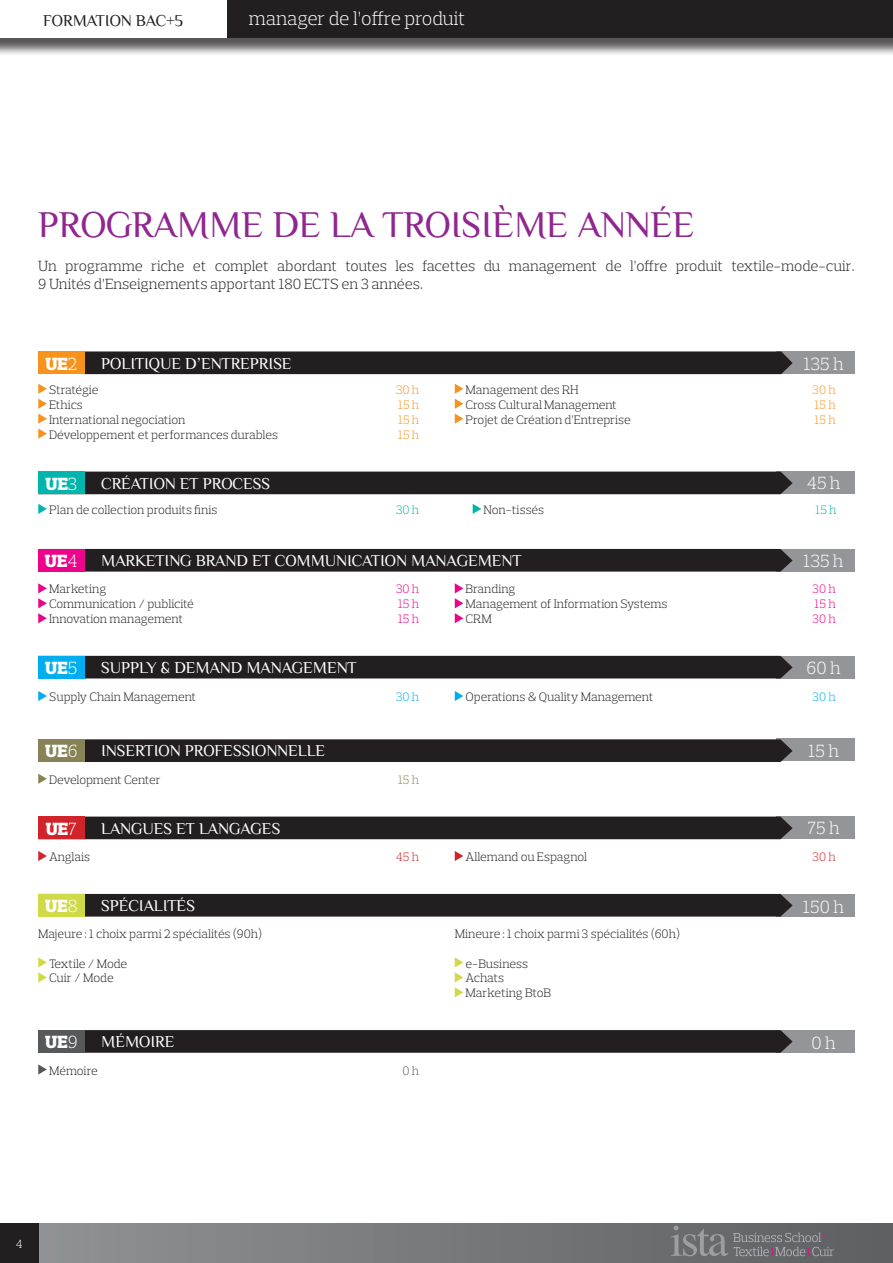
<style>
.page{position:relative;width:893px;height:1263px;background:#fff}
.page>*{position:absolute;margin:0;border:0;box-sizing:border-box;transform-origin:0 0}
.t1{font:37.5px "Philosopher";color:#90268f}
.t2{font:300 19.5px "Prelo Slab";letter-spacing:-.01em;color:#fff}
.t3{font:300 18px "Prelo Slab";color:#fff}
.t4{font:900 18px "Prelo Slab";color:#fff}
.t5{font:16.5px "Philosopher";color:#fff}
.t6{font:16.5px "Philosopher";color:#231f20}
.t7{font:300 15px/18px "Prelo Slab";letter-spacing:-.01em;color:#231f20}
.t8{font:300 12.45px/15px "Prelo Slab";letter-spacing:-.01em;color:#231f20}
.t9{font:300 12.45px "Prelo Slab";color:#f7931d}
.t10{font:300 12.45px "Prelo Slab";color:#ed028c}
.t11{font:300 12.45px "Prelo Slab";color:#00b5ac}
.t12{font:300 12.45px "Prelo Slab";color:#00aeef}
.t13{font:300 12.45px "Prelo Slab";color:#d1232a}
.t14{font:300 12.45px "Prelo Slab";color:#888356}
.t15{font:300 12.45px "Prelo Slab";color:#57585a}
.t16{font:300 12px "Prelo Slab";color:#fff}
.s1{font-weight:300}
</style>
<div class="page">
<img style="left:38px;top:374px;width:817px;height:701px">
<div style="left:34px;top:1223px;width:859px;height:40px;background:linear-gradient(to right,#8e9194,#5e5f63)"></div>
<div style="left:0;top:1223px;width:38px;height:40px;background:#231f20"></div>
<div style="left:0;top:2px;width:893px;height:54px;background:#231f20;opacity:.75"></div>
<div style="left:0;top:0;width:893px;height:38px;background:#231f20"></div>
<div style="left:0;top:0;width:226px;height:38px;background:#fff"></div>
<svg style="left:671px;top:1225px;width:163px;height:31px;background:#727376"></svg>
<div style="left:776px;top:351px;width:79px;height:23px;background:#939598"></div>
<svg style="left:38px;top:384px;width:9px;height:55px"></svg>
<svg style="left:455px;top:384px;width:8px;height:40px"></svg>
<div style="left:85px;top:351px;width:708px;height:23px;background:#231f20"></div>
<div style="left:38px;top:351px;width:47px;height:23px;background:#f7931d"></div>
<div style="left:776px;top:472px;width:79px;height:22px;background:#939598"></div>
<svg style="left:38px;top:504px;width:9px;height:10px"></svg>
<svg style="left:473px;top:504px;width:8px;height:10px"></svg>
<div style="left:84px;top:472px;width:709px;height:22px;background:#231f20"></div>
<div style="left:38px;top:472px;width:46px;height:22px;background:#00b5ac"></div>
<div style="left:776px;top:549px;width:79px;height:23px;background:#939598"></div>
<svg style="left:38px;top:583px;width:9px;height:40px"></svg>
<svg style="left:455px;top:583px;width:8px;height:40px"></svg>
<div style="left:84px;top:549px;width:709px;height:23px;background:#231f20"></div>
<div style="left:38px;top:549px;width:46px;height:23px;background:#ed028c"></div>
<div style="left:776px;top:656px;width:79px;height:22px;background:#939598"></div>
<svg style="left:38px;top:691px;width:9px;height:10px"></svg>
<svg style="left:455px;top:691px;width:8px;height:10px"></svg>
<div style="left:84px;top:656px;width:709px;height:22px;background:#231f20"></div>
<div style="left:38px;top:656px;width:46px;height:22px;background:#00aeef"></div>
<div style="left:776px;top:739px;width:79px;height:22px;background:#939598"></div>
<svg style="left:38px;top:774px;width:9px;height:10px"></svg>
<div style="left:84px;top:739px;width:709px;height:23px;background:#231f20"></div>
<div style="left:38px;top:739px;width:46px;height:23px;background:#888356"></div>
<div style="left:776px;top:816px;width:79px;height:23px;background:#939598"></div>
<svg style="left:38px;top:851px;width:9px;height:10px"></svg>
<svg style="left:455px;top:851px;width:8px;height:10px"></svg>
<div style="left:84px;top:816px;width:709px;height:23px;background:#231f20"></div>
<div style="left:38px;top:816px;width:46px;height:23px;background:#d1232a"></div>
<svg style="left:38px;top:957px;width:9px;height:25px"></svg>
<svg style="left:455px;top:957px;width:8px;height:40px"></svg>
<div style="left:776px;top:894px;width:79px;height:22px;background:#939598"></div>
<div style="left:84px;top:894px;width:709px;height:22px;background:#231f20"></div>
<div style="left:38px;top:894px;width:46px;height:22px;background:#d0da46"></div>
<svg style="left:38px;top:1064px;width:9px;height:10px"></svg>
<div style="left:776px;top:1030px;width:79px;height:23px;background:#939598"></div>
<svg style="left:84px;top:1030px;width:709px;height:23px;background:#272324"></svg>
<div style="left:38px;top:1030px;width:46px;height:23px;background:#57585a"></div>
<h3 class="t6" style="left:43px;top:11px;width:141px">FORMATION BAC+5</h3>
<h2 class="t2" style="left:249px;top:7px;width:218px">manager de l’offre produit</h2>
<h1 class="t1" style="left:38px;top:205px;width:657px">PROGRAMME DE LA TROISIÈME ANNÉE</h1>
<p class="t7" style="left:38px;top:257px;width:818px">Un programme riche et complet abordant toutes les facettes du management de l’offre produit textile-mode-cuir.<br>9 Unités d’Enseignements apportant 180 ECTS en 3 années.</p>
<h3 class="t4" style="left:45px;top:352px;width:34px">UE<span class="s1">2</span></h3>
<h3 class="t5" style="left:101px;top:354px;width:192px">POLITIQUE D’ENTREPRISE</h3>
<h3 class="t3" style="left:804px;top:352px;width:41px">135 h</h3>
<p class="t8" style="left:49px;top:382px;width:51px">Stratégie</p>
<p class="t9" style="left:396px;top:382px;width:25px">30 h</p>
<p class="t8" style="left:49px;top:397px;width:35px">Ethics</p>
<p class="t9" style="left:398px;top:397px;width:23px">15 h</p>
<p class="t8" style="left:49px;top:412px;width:138px">International negociation</p>
<p class="t9" style="left:398px;top:412px;width:23px">15 h</p>
<p class="t8" style="left:49px;top:427px;width:230px">Développement et performances durables</p>
<p class="t9" style="left:398px;top:427px;width:23px">15 h</p>
<p class="t8" style="left:466px;top:382px;width:115px">Management des RH</p>
<p class="t9" style="left:813px;top:382px;width:25px">30 h</p>
<p class="t8" style="left:466px;top:397px;width:153px">Cross Cultural Management</p>
<p class="t9" style="left:815px;top:397px;width:23px">15 h</p>
<p class="t8" style="left:466px;top:412px;width:167px">Projet de Création d’Entreprise</p>
<p class="t9" style="left:815px;top:412px;width:23px">15 h</p>
<h3 class="t4" style="left:45px;top:472px;width:33px">UE<span class="s1">3</span></h3>
<h3 class="t5" style="left:101px;top:474px;width:171px">CRÉATION ET PROCESS</h3>
<h3 class="t3" style="left:807px;top:472px;width:35px">45 h</h3>
<p class="t8" style="left:49px;top:502px;width:170px">Plan de collection produits finis</p>
<p class="t11" style="left:396px;top:502px;width:25px">30 h</p>
<p class="t8" style="left:484px;top:502px;width:62px">Non-tissés</p>
<p class="t11" style="left:815px;top:502px;width:23px">15 h</p>
<h3 class="t4" style="left:45px;top:550px;width:34px">UE<span class="s1">4</span></h3>
<h3 class="t5" style="left:101px;top:552px;width:422px">MARKETING BRAND ET COMMUNICATION MANAGEMENT</h3>
<h3 class="t3" style="left:804px;top:550px;width:41px">135 h</h3>
<p class="t8" style="left:49px;top:582px;width:59px">Marketing</p>
<p class="t10" style="left:396px;top:582px;width:25px">30 h</p>
<p class="t8" style="left:49px;top:597px;width:146px">Communication / publicité</p>
<p class="t10" style="left:398px;top:596px;width:23px">15 h</p>
<p class="t8" style="left:49px;top:612px;width:135px">Innovation management</p>
<p class="t10" style="left:398px;top:611px;width:23px">15 h</p>
<h3 class="t4" style="left:45px;top:657px;width:34px">UE<span class="s1">5</span></h3>
<h3 class="t5" style="left:101px;top:658px;width:257px">SUPPLY &amp; DEMAND MANAGEMENT</h3>
<p class="t8" style="left:466px;top:582px;width:51px">Branding</p>
<p class="t10" style="left:813px;top:582px;width:25px">30 h</p>
<p class="t8" style="left:466px;top:597px;width:203px">Management of Information Systems</p>
<p class="t10" style="left:815px;top:596px;width:23px">15 h</p>
<p class="t8" style="left:466px;top:612px;width:28px">CRM</p>
<p class="t10" style="left:813px;top:611px;width:25px">30 h</p>
<h3 class="t3" style="left:807px;top:657px;width:36px">60 h</h3>
<p class="t8" style="left:49px;top:689px;width:149px">Supply Chain Management</p>
<p class="t12" style="left:396px;top:689px;width:25px">30 h</p>
<p class="t8" style="left:466px;top:689px;width:189px">Operations &amp; Quality Management</p>
<p class="t12" style="left:813px;top:689px;width:25px">30 h</p>
<h3 class="t4" style="left:45px;top:740px;width:34px">UE<span class="s1">6</span></h3>
<h3 class="t5" style="left:101px;top:742px;width:225px">INSERTION PROFESSIONNELLE</h3>
<p class="t8" style="left:49px;top:772px;width:113px">Development Center</p>
<p class="t14" style="left:398px;top:772px;width:23px">15 h</p>
<h3 class="t4" style="left:46px;top:817px;width:33px">UE<span class="s1">7</span></h3>
<h3 class="t5" style="left:101px;top:819px;width:181px">LANGUES ET LANGAGES</h3>
<h3 class="t3" style="left:808px;top:740px;width:32px">15 h</h3>
<h3 class="t3" style="left:807px;top:817px;width:34px">75 h</h3>
<p class="t8" style="left:49px;top:849px;width:43px">Anglais</p>
<p class="t13" style="left:396px;top:849px;width:25px">45 h</p>
<p class="t8" style="left:466px;top:849px;width:123px">Allemand ou Espagnol</p>
<p class="t13" style="left:813px;top:849px;width:25px">30 h</p>
<h3 class="t4" style="left:45px;top:895px;width:34px">UE<span class="s1">8</span></h3>
<h3 class="t5" style="left:101px;top:897px;width:95px">SPÉCIALITÉS</h3>
<h3 class="t3" style="left:803px;top:895px;width:42px">150 h</h3>
<p class="t8" style="left:38px;top:926px;width:226px">Majeure : 1 choix parmi 2 spécialités (90h)</p>
<p class="t8" style="left:49px;top:956px;width:80px">Textile / Mode<br>Cuir / Mode</p>
<p class="t8" style="left:455px;top:926px;width:227px">Mineure : 1 choix parmi 3 spécialités (60h)</p>
<p class="t8" style="left:466px;top:956px;width:87px">e-Business<br>Achats<br>Marketing BtoB</p>
<h3 class="t4" style="left:45px;top:1031px;width:34px">UE<span class="s1">9</span></h3>
<h3 class="t5" style="left:101px;top:1033px;width:75px">MÉMOIRE</h3>
<h3 class="t3" style="left:812px;top:1032px;width:26px">0 h</h3>
<p class="t8" style="left:49px;top:1063px;width:50px">Mémoire</p>
<p class="t15" style="left:403px;top:1063px;width:18px">0 h</p>
<p class="t16" style="left:16px;top:1236px;width:8px">4</p>
</div>
